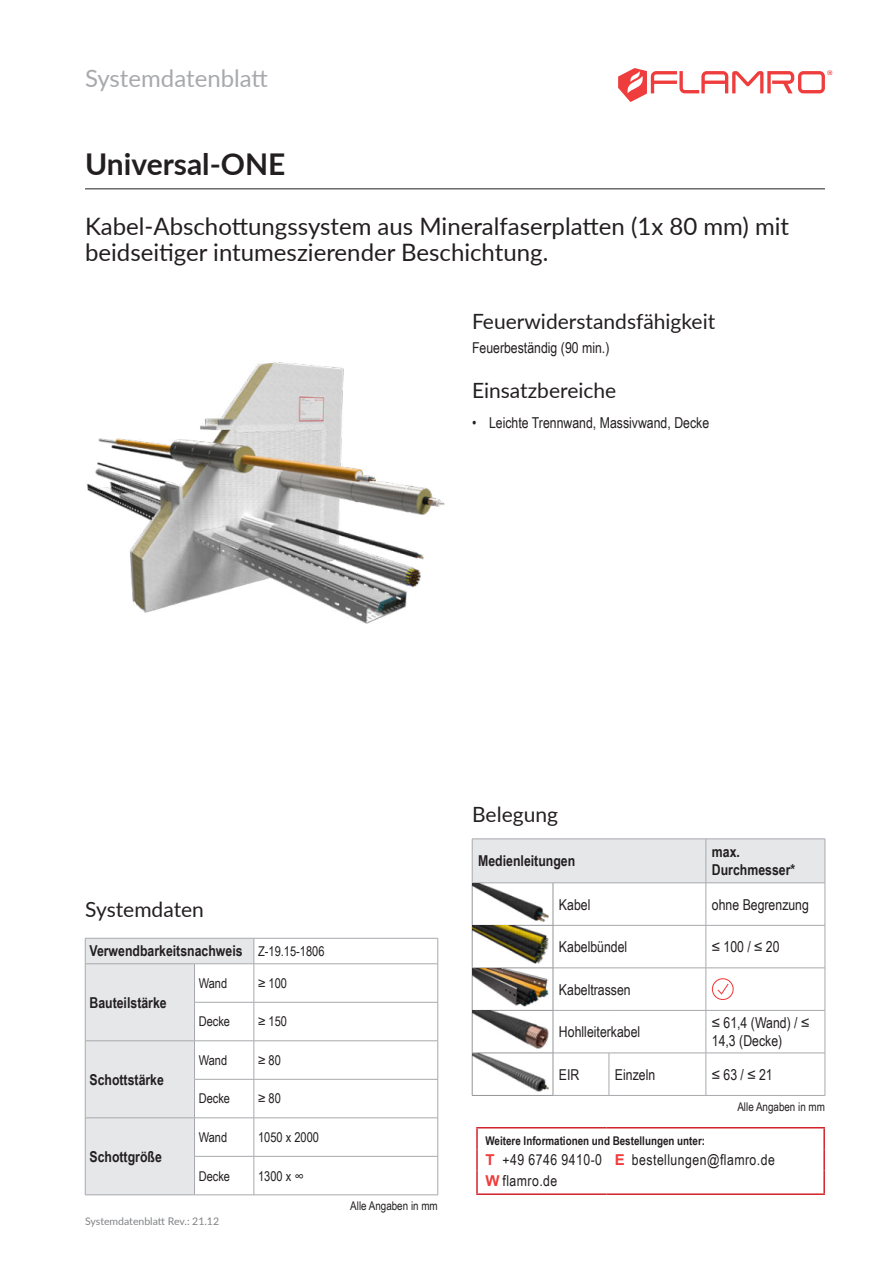
<style>
.page{position:relative;width:893px;height:1263px;background:#fff}
.page>*{position:absolute;margin:0;border:0;box-sizing:border-box;transform-origin:0 0}
.t1{font:700 30px "Lato";color:#231f20}
.t2{font:24px/25.5px "Lato";color:#231f20}
.t3{font:24px "Lato";color:#a8a9ad}
.t4{font:21px "Lato";color:#231f20}
.t5{font:15px/18px "Arial Narrow";color:#231f20}
.t6{font:700 15px/18px "Arial Narrow";color:#231f20}
.t7{font:15px/20.4px "Arial Narrow";letter-spacing:.03em;color:#231f20}
.t8{font:13.5px "Arial Narrow";color:#231f20}
.t9{font:700 12px "Arial Narrow";color:#231f20}
.t10{font:12px "Arial Narrow";color:#231f20}
.t11{font:10.5px "Lato";color:#808285}
.s1{font-weight:400;font-size:13.5px}
.s2{font-family:"Arial";font-weight:700;color:#ee3d3c}
</style>
<div class="page">
<svg style="left:618px;top:68px;width:214px;height:34px"></svg>
<hr style="left:85px;top:188px;width:740px;height:1px;background:#231f20">
<hr style="left:472px;top:1095px;width:81px;height:1px;background:#939598">
<hr style="left:825px;top:883px;width:1px;height:42px;background:#a8a9ad">
<hr style="left:825px;top:925px;width:1px;height:43px;background:#a8a9ad">
<hr style="left:825px;top:968px;width:1px;height:42px;background:#a8a9ad">
<hr style="left:825px;top:1010px;width:1px;height:43px;background:#a8a9ad">
<hr style="left:825px;top:1053px;width:1px;height:42px;background:#a8a9ad">
<hr style="left:553px;top:1095px;width:56px;height:1px;background:#a8a9ad">
<hr style="left:609px;top:1095px;width:97px;height:1px;background:#a8a9ad">
<hr style="left:706px;top:1095px;width:119px;height:1px;background:#a8a9ad">
<hr style="left:825px;top:839px;width:1px;height:44px;background:#a8a9ad">
<svg style="left:472px;top:839px;width:353px;height:256px"></svg>
<img style="left:472px;top:1010px;width:77px;height:39px">
<img style="left:472px;top:1053px;width:77px;height:38px">
<svg style="left:255px;top:939px;width:183px;height:255px"></svg>
<hr style="left:254px;top:1002px;width:184px;height:1px;background:#a8a9ad">
<hr style="left:254px;top:1040px;width:184px;height:1px;background:#a8a9ad">
<hr style="left:254px;top:1079px;width:184px;height:1px;background:#a8a9ad">
<hr style="left:254px;top:1117px;width:184px;height:1px;background:#a8a9ad">
<hr style="left:254px;top:1156px;width:184px;height:1px;background:#a8a9ad">
<hr style="left:438px;top:964px;width:1px;height:38px;background:#a8a9ad">
<hr style="left:438px;top:1002px;width:1px;height:38px;background:#a8a9ad">
<hr style="left:438px;top:1041px;width:1px;height:38px;background:#a8a9ad">
<hr style="left:438px;top:1079px;width:1px;height:38px;background:#a8a9ad">
<hr style="left:438px;top:1118px;width:1px;height:38px;background:#a8a9ad">
<hr style="left:438px;top:1156px;width:1px;height:39px;background:#a8a9ad">
<hr style="left:254px;top:1194px;width:184px;height:1px;background:#a8a9ad">
<hr style="left:254px;top:938px;width:184px;height:1px;background:#a8a9ad">
<svg style="left:85px;top:938px;width:170px;height:257px"></svg>
<svg style="left:438px;top:938px;width:1px;height:25px"></svg>
<hr style="left:254px;top:963px;width:184px;height:1px;background:#a8a9ad">
<img style="left:87px;top:362px;width:357px;height:262px">
<hr style="left:476px;top:1127px;width:130px;height:1px;background:#d1232a">
<hr style="left:476px;top:1128px;width:2px;height:21px;background:#d1232a">
<hr style="left:606px;top:1127px;width:219px;height:1px;background:#d1232a">
<hr style="left:823px;top:1128px;width:2px;height:21px;background:#d1232a">
<hr style="left:476px;top:1149px;width:2px;height:21px;background:#d1232a">
<hr style="left:823px;top:1149px;width:2px;height:21px;background:#d1232a">
<hr style="left:476px;top:1170px;width:2px;height:23px;background:#d1232a">
<hr style="left:823px;top:1170px;width:2px;height:23px;background:#d1232a">
<hr style="left:476px;top:1193px;width:130px;height:2px;background:#d1232a">
<hr style="left:606px;top:1193px;width:219px;height:2px;background:#d1232a">
<h2 class="t3" style="left:85px;top:61px;width:184px">Systemdatenblatt</h2>
<h1 class="t1" style="left:85px;top:142px;width:202px">Universal-ONE</h1>
<h2 class="t2" style="left:85px;top:213px;width:706px">Kabel-Abschottungssystem aus Mineralfaserplatten (1x 80 mm) mit beidseitiger intumeszierender Beschichtung.</h2>
<h3 class="t4" style="left:472px;top:307px;width:245px">Feuerwiderstandsfähigkeit</h3>
<p class="t5" style="left:472px;top:340px;width:139px">Feuerbeständig (90 min.)</p>
<h3 class="t4" style="left:472px;top:376px;width:146px">Einsatzbereiche</h3>
<p class="t5" style="left:472px;top:415px;width:239px">• Leichte Trennwand, Massivwand, Decke</p>
<h3 class="t4" style="left:85px;top:901px;width:120px">Systemdaten</h3>
<p class="t6" style="left:89px;top:943px;width:237px">Verwendbarkeitsnachweis <span class="s1">Z-19.15-1806</span></p>
<p class="t6" style="left:89px;top:995px;width:79px">Bauteilstärke</p>
<p class="t6" style="left:89px;top:1072px;width:76px">Schottstärke</p>
<p class="t6" style="left:89px;top:1149px;width:74px">Schottgröße</p>
<p class="t8" style="left:199px;top:978px;width:30px">Wand</p>
<p class="t8" style="left:258px;top:973px;width:30px">≥ 100</p>
<p class="t8" style="left:199px;top:1017px;width:33px">Decke</p>
<p class="t8" style="left:258px;top:1012px;width:30px">≥ 150</p>
<p class="t8" style="left:199px;top:1055px;width:30px">Wand</p>
<p class="t8" style="left:258px;top:1050px;width:24px">≥ 80</p>
<p class="t8" style="left:199px;top:1094px;width:33px">Decke</p>
<p class="t8" style="left:258px;top:1089px;width:24px">≥ 80</p>
<p class="t8" style="left:199px;top:1132px;width:30px">Wand</p>
<p class="t8" style="left:258px;top:1132px;width:62px">1050 x 2000</p>
<p class="t8" style="left:199px;top:1171px;width:33px">Decke</p>
<p class="t8" style="left:258px;top:1166px;width:47px">1300 x ∞</p>
<p class="t11" style="left:85px;top:1213px;width:136px">Systemdatenblatt Rev.: 21.12</p>
<p class="t10" style="left:350px;top:1201px;width:89px">Alle Angaben in mm</p>
<h3 class="t4" style="left:472px;top:799px;width:87px">Belegung</h3>
<p class="t6" style="left:478px;top:853px;width:99px">Medienleitungen</p>
<p class="t6" style="left:712px;top:844px;width:85px">max.<br>Durchmesser*</p>
<p class="t5" style="left:559px;top:897px;width:33px">Kabel</p>
<p class="t5" style="left:712px;top:897px;width:99px">ohne Begrenzung</p>
<p class="t5" style="left:559px;top:939px;width:70px">Kabelbündel</p>
<p class="t5" style="left:712px;top:937px;width:69px">≤ 100 / ≤ 20</p>
<p class="t5" style="left:559px;top:982px;width:73px">Kabeltrassen</p>
<p class="t5" style="left:559px;top:1024px;width:83px">Hohlleiterkabel</p>
<p class="t5" style="left:712px;top:1013px;width:99px">≤ 61,4 (Wand) / ≤<br>14,3 (Decke)</p>
<p class="t5" style="left:559px;top:1067px;width:22px">EIR</p>
<p class="t5" style="left:615px;top:1067px;width:42px">Einzeln</p>
<p class="t5" style="left:712px;top:1065px;width:62px">≤ 63 / ≤ 21</p>
<p class="t10" style="left:737px;top:1102px;width:89px">Alle Angaben in mm</p>
<p class="t9" style="left:485px;top:1136px;width:221px">Weitere Informationen und Bestellungen unter:</p>
<p class="t7" style="left:485px;top:1151px;width:291px"><span class="s2">T</span> +49 6746 9410-0 <span class="s2">E</span> bestellungen@flamro.de<br><span class="s2">W</span> flamro.de</p>
</div>
